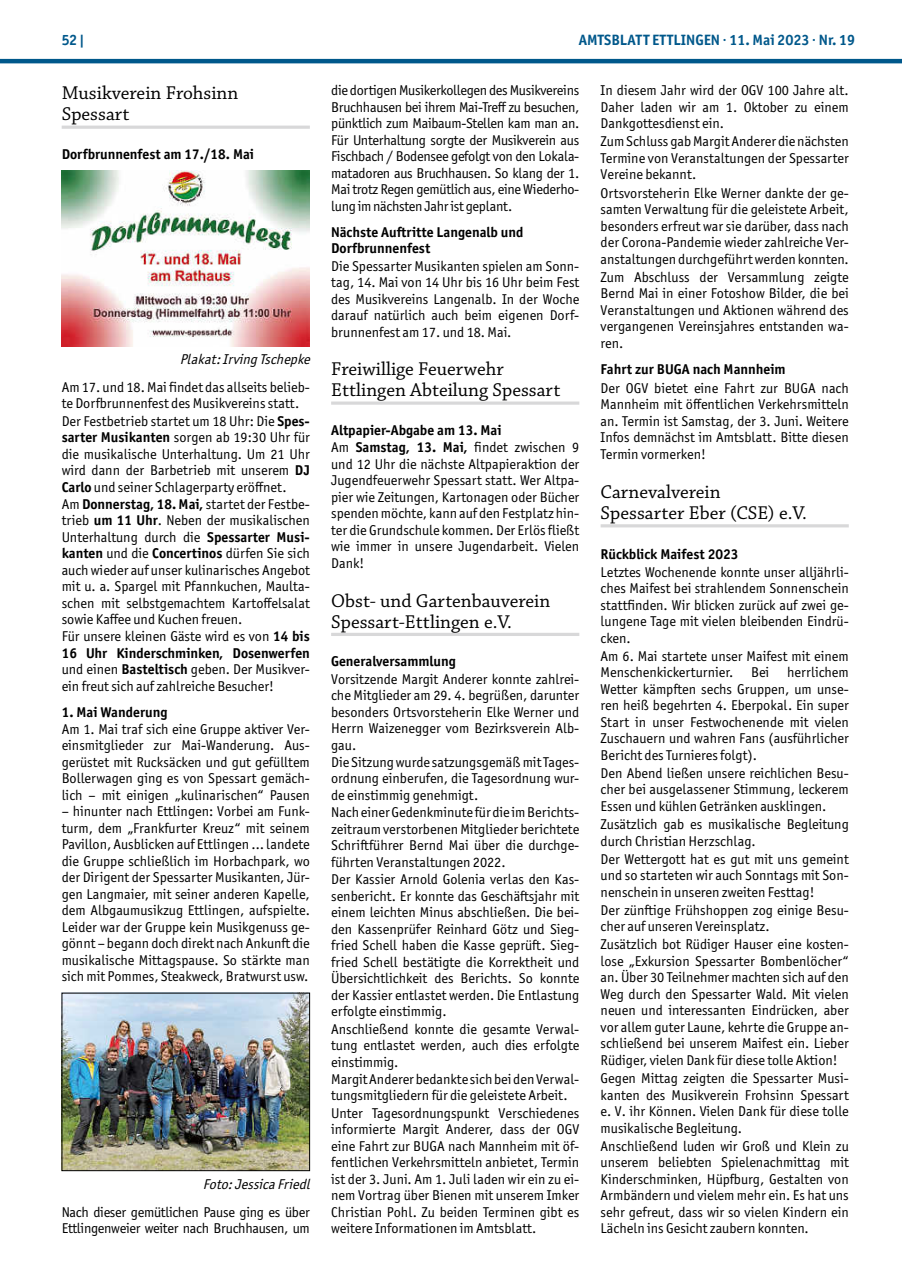
<style>
.page{position:relative;width:902px;height:1280px;background:#fff}
.page>*{position:absolute;margin:0;border:0;box-sizing:border-box;transform-origin:0 0}
.t1{font:19.5px/21px "Chaparral Pro";color:#000}
.t2{font:700 15px "Officina Sans ITC Pro";color:#00588b}
.t3{font:14.25px/16.5px "Officina Sans ITC Pro";color:#000;text-align:justify}
.t4{font:700 14.25px/16.5px "Officina Sans ITC Pro";color:#000}
.t5{font:14.25px/16.5px "Officina Sans ITC Pro";letter-spacing:-.02em;color:#000}
.t6{font:italic 14.25px "Officina Sans ITC Pro";color:#000}
.s1{font-weight:700}
</style>
<div class="page">
<hr style="left:0;top:59px;width:901px;height:4px;background:#00588b">
<hr style="left:62px;top:126px;width:248px;height:3px;background:#d8d8d9">
<img style="left:62px;top:170px;width:248px;height:176px">
<img style="left:64px;top:995px;width:244px;height:174px">
<div style="left:62px;top:993px;width:248px;height:178px;border:1px solid #000"></div>
<hr style="left:331px;top:401px;width:248px;height:4px;background:#e0e0e1">
<hr style="left:331px;top:633px;width:248px;height:3px;background:#d8d8d9">
<hr style="left:600px;top:524px;width:248px;height:3px;background:#d8d8d9">
<p class="t2" style="left:62px;top:31px;width:25px">52 |</p>
<p class="t2" style="left:578px;top:31px;width:278px">AMTSBLATT ETTLINGEN · 11. Mai 2023 · Nr. 19</p>
<h1 class="t1" style="left:62px;top:84px;width:178px">Musikverein Frohsinn<br>Spessart</h1>
<p class="t4" style="left:62px;top:146px;width:194px">Dorfbrunnenfest am 17./18. Mai</p>
<p class="t3" style="left:331px;top:82px;width:250px">die dortigen Musikerkollegen des Musikvereins Bruchhausen bei ihrem Mai-Treff zu besuchen, pünktlich zum Maibaum-Stellen kam man an.<br>Für Unterhaltung sorgte der Musikverein aus Fischbach / Bodensee gefolgt von den Lokala&shy;matadoren aus Bruchhausen. So klang der 1.<br>Mai trotz Regen gemütlich aus, eine Wiederho&shy;lung im nächsten Jahr ist geplant.</p>
<p class="t4" style="left:331px;top:223px;width:194px">Nächste Auftritte Langenalb und<br>Dorfbrunnenfest</p>
<p class="t3" style="left:331px;top:257px;width:250px">Die Spessarter Musikanten spielen am Sonn&shy;tag, 14. Mai von 14 Uhr bis 16 Uhr beim Fest des Musikvereins Langenalb. In der Woche darauf natürlich auch beim eigenen Dorf&shy;brunnenfest am 17. und 18. Mai.</p>
<h1 class="t1" style="left:331px;top:359px;width:231px">Freiwillige Feuerwehr<br>Ettlingen Abteilung Spessart</h1>
<p class="t3" style="left:331px;top:422px;width:250px;text-align:left"><span class="s1">Altpapier-Abgabe am 13. Mai<br></span>Am <span class="s1">Samstag, 13. Mai,</span> findet zwischen 9 und 12 Uhr die nächste Altpapieraktion der Jugendfeuerwehr Spessart statt. Wer Altpa&shy;pier wie Zeitungen, Kartonagen oder Bücher spenden möchte, kann auf den Festplatz hin&shy;ter die Grundschule kommen. Der Erlös fließt wie immer in unsere Jugendarbeit. Vielen Dank!</p>
<h1 class="t1" style="left:331px;top:591px;width:221px">Obst- und Gartenbauverein<br>Spessart-Ettlingen e.V.</h1>
<p class="t4" style="left:331px;top:653px;width:126px">Generalversammlung</p>
<p class="t3" style="left:331px;top:670px;width:250px;text-align:left">Vorsitzende Margit Anderer konnte zahlrei&shy;che Mitglieder am 29. 4. begrüßen, darunter besonders Ortsvorsteherin Elke Werner und Herrn Waizenegger vom Bezirksverein Alb&shy;gau.<br>Die Sitzung wurde satzungsgemäß mit Tages&shy;ordnung einberufen, die Tagesordnung wur&shy;de einstimmig genehmigt.<br>Nach einer Gedenkminute für die im Berichts&shy;zeitraum verstorbenen Mitglieder berichtete Schriftführer Bernd Mai über die durchge&shy;führten Veranstaltungen 2022.<br>Der Kassier Arnold Golenia verlas den Kas&shy;senbericht. Er konnte das Geschäftsjahr mit einem leichten Minus abschließen. Die bei&shy;den Kassenprüfer Reinhard Götz und Sieg&shy;fried Schell haben die Kasse geprüft. Sieg&shy;fried Schell bestätigte die Korrektheit und Übersichtlichkeit des Berichts. So konnte der Kassier entlastet werden. Die Entlastung erfolgte einstimmig.<br>Anschließend konnte die gesamte Verwal&shy;tung entlastet werden, auch dies erfolgte einstimmig.<br>Margit Anderer bedankte sich bei den Verwal&shy;tungsmitgliedern für die geleistete Arbeit.<br>Unter Tagesordnungspunkt Verschiedenes informierte Margit Anderer, dass der OGV eine Fahrt zur BUGA nach Mannheim mit öf&shy;fentlichen Verkehrsmitteln anbietet, Termin ist der 3. Juni. Am 1. Juli laden wir ein zu ei&shy;nem Vortrag über Bienen mit unserem Imker Christian Pohl. Zu beiden Terminen gibt es weitere Informationen im Amtsblatt.</p>
<p class="t3" style="left:600px;top:82px;width:250px">In diesem Jahr wird der OGV 100 Jahre alt.<br>Daher laden wir am 1. Oktober zu einem Dankgottesdienst ein.</p>
<p class="t3" style="left:600px;top:133px;width:250px">Zum Schluss gab Margit Anderer die nächsten Termine von Veranstaltungen der Spessarter Vereine bekannt.</p>
<p class="t3" style="left:600px;top:184px;width:250px">Ortsvorsteherin Elke Werner dankte der ge&shy;samten Verwaltung für die geleistete Arbeit, besonders erfreut war sie darüber, dass nach der Corona-Pandemie wieder zahlreiche Ver&shy;anstaltungen durchgeführt werden konnten.</p>
<p class="t3" style="left:600px;top:269px;width:250px">Zum Abschluss der Versammlung zeigte Bernd Mai in einer Fotoshow Bilder, die bei Veranstaltungen und Aktionen während des vergangenen Vereinsjahres entstanden wa&shy;ren.</p>
<p class="t4" style="left:600px;top:361px;width:186px">Fahrt zur BUGA nach Mannheim</p>
<p class="t3" style="left:600px;top:379px;width:250px">Der OGV bietet eine Fahrt zur BUGA nach Mannheim mit öffentlichen Verkehrsmitteln an. Termin ist Samstag, der 3. Juni. Weitere Infos demnächst im Amtsblatt. Bitte diesen Termin vormerken!</p>
<h1 class="t1" style="left:600px;top:482px;width:208px">Carnevalverein<br>Spessarter Eber (CSE) e.V.</h1>
<p class="t4" style="left:600px;top:545px;width:139px">Rückblick Maifest 2023</p>
<p class="t3" style="left:600px;top:563px;width:250px">Letztes Wochenende konnte unser alljährli&shy;ches Maifest bei strahlendem Sonnenschein stattfinden. Wir blicken zurück auf zwei ge&shy;lungene Tage mit vielen bleibenden Eindrü&shy;cken.</p>
<p class="t3" style="left:600px;top:648px;width:250px">Am 6. Mai startete unser Maifest mit einem<br>Menschenkickerturnier.</p>
<p class="t6" style="left:180px;top:351px;width:135px">Plakat:IrvingTschepke</p>
<p class="t3" style="left:62px;top:379px;width:250px;text-align:left">Am 17. und 18. Mai findet das allseits belieb&shy;te Dorfbrunnenfest des Musikvereins statt.<br>Der Festbetrieb startet um 18 Uhr: Die <span class="s1">Spes&shy;sarter Musikanten</span> sorgen ab 19:30 Uhr für die musikalische Unterhaltung. Um 21 Uhr wird dann der Barbetrieb mit unserem <span class="s1">DJ Carlo</span> und seiner Schlagerparty eröffnet.<br>Am <span class="s1">Donnerstag, 18. Mai,</span> startet der Festbe&shy;trieb <span class="s1">um 11 Uhr</span>. Neben der musikalischen Unterhaltung durch die <span class="s1">Spessarter Musi&shy;kanten</span> und die <span class="s1">Concertinos</span> dürfen Sie sich auch wieder auf unser kulinarisches Angebot mit u. a. Spargel mit Pfannkuchen, Maulta&shy;schen mit selbstgemachtem Kartoffelsalat sowie Kaffee und Kuchen freuen.<br>Für unsere kleinen Gäste wird es von <span class="s1">14 bis 16 Uhr Kinderschminken, Dosenwerfen </span>und einen <span class="s1">Basteltisch</span> geben. Der Musikver&shy;ein freut sich auf zahlreiche Besucher!</p>
<p class="t4" style="left:62px;top:703px;width:107px">1. Mai Wanderung</p>
<p class="t3" style="left:62px;top:721px;width:250px">Am 1. Mai traf sich eine Gruppe aktiver Ver&shy;einsmitglieder zur Mai-Wanderung. Aus&shy;gerüstet mit Rucksäcken und gut gefülltem Bollerwagen ging es von Spessart gemäch&shy;lich – mit einigen „kulinarischen“ Pausen</p>
<p class="t3" style="left:62px;top:803px;width:250px">– hinunter nach Ettlingen: Vorbei am Funk&shy;turm, dem „Frankfurter Kreuz“ mit seinem Pavillon, Ausblicken auf Ettlingen … landete die Gruppe schließlich im Horbachpark, wo der Dirigent der Spessarter Musikanten, Jür&shy;gen Langmaier, mit seiner anderen Kapelle, dem Albgaumusikzug Ettlingen, aufspielte.<br>Leider war der Gruppe kein Musikgenuss ge&shy;gönnt – begann doch direkt nach Ankunft die musikalische Mittagspause. So stärkte man sich mit Pommes, Steakweck, Bratwurst usw.</p>
<p class="t3" style="left:600px;top:664px;width:250px;text-indent:186px">herrlichem Wetter kämpften sechs Gruppen, um unse&shy;ren heiß begehrten 4. Eberpokal. Ein super Start in unser Festwochenende mit vielen Zuschauern und wahren Fans (ausführlicher Bericht des Turnieres folgt).</p>
<p class="t3" style="left:600px;top:765px;width:250px">Den Abend ließen unsere reichlichen Besu&shy;cher bei ausgelassener Stimmung, leckerem Essen und kühlen Getränken ausklingen.</p>
<p class="t3" style="left:600px;top:816px;width:250px">Zusätzlich gab es musikalische Begleitung durch Christian Herzschlag.</p>
<p class="t3" style="left:600px;top:850px;width:250px">Der Wettergott hat es gut mit uns gemeint und so starteten wir auch Sonntags mit Son&shy;nenschein in unseren zweiten Festtag!</p>
<p class="t3" style="left:600px;top:902px;width:250px">Der zünftige Frühshoppen zog einige Besu&shy;cher auf unseren Vereinsplatz.</p>
<p class="t3" style="left:600px;top:936px;width:250px">Zusätzlich bot Rüdiger Hauser eine kosten&shy;lose „Exkursion Spessarter Bombenlöcher“ an. Über 30 Teilnehmer machten sich auf den Weg durch den Spessarter Wald. Mit vielen neuen und interessanten Eindrücken, aber vor allem guter Laune, kehrte die Gruppe an&shy;schließend bei unserem Maifest ein. Lieber Rüdiger, vielen Dank für diese tolle Aktion!</p>
<p class="t3" style="left:600px;top:1070px;width:250px">Gegen Mittag zeigten die Spessarter Musi&shy;kanten des Musikverein Frohsinn Spessart e. V. ihr Können. Vielen Dank für diese tolle musikalische Begleitung.</p>
<p class="t3" style="left:600px;top:1137px;width:250px">Anschließend luden wir Groß und Klein zu unserem beliebten Spielenachmittag mit Kinderschminken, Hüpfburg, Gestalten von Armbändern und vielem mehr ein. Es hat uns sehr gefreut, dass wir so vielen Kindern ein Lächeln ins Gesicht zaubern konnten.</p>
<p class="t3" style="left:751px;top:664px;width:20px">Bei</p>
<p class="t6" style="left:203px;top:1176px;width:112px">Foto:JessicaFriedl</p>
<p class="t5" style="left:62px;top:1203px;width:250px">Nach dieser gemütlichen Pause ging es über<br>Ettlingenweier weiter nach Bruchhausen, um</p>
</div>
